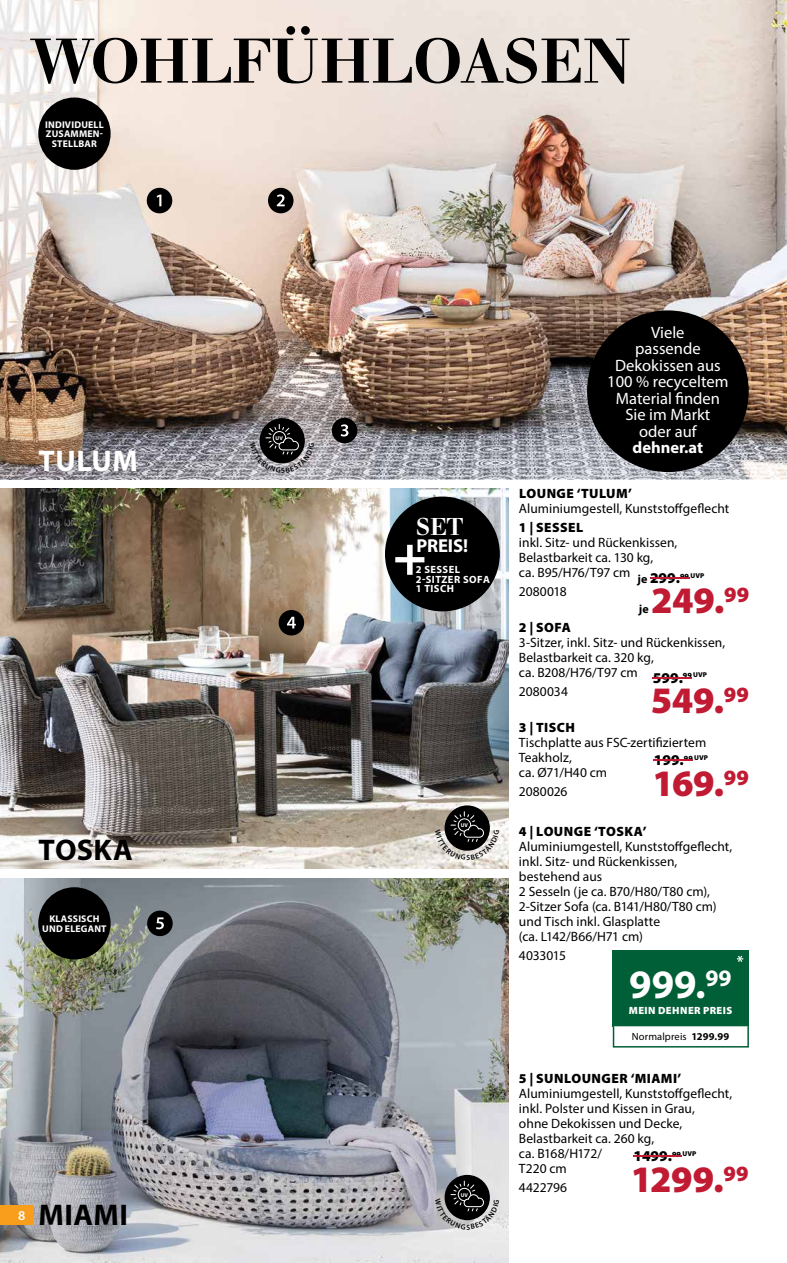
<style>
.page{position:relative;width:787px;height:1263px;background:#fff}
.page>*{position:absolute;margin:0;border:0;box-sizing:border-box;transform-origin:0 0}
.t1{font:500 66px "Walbaum Original Pro";color:#000}
.t2{font:700 56.4px "Myriad Pro";color:#fff}
.t3{font:700 40.5px "Myriad Pro";color:#fff}
.t4{font:900 37.5px "Myriad Pro";letter-spacing:-.01em;color:#c11a33}
.t5{font:700 30px "Myriad Pro";letter-spacing:.015em;color:#000}
.t6{font:700 30px "Myriad Pro";letter-spacing:.01em;color:#fff}
.t7{font:500 25.5px "Walbaum Original Pro";color:#fff}
.t8{font:700 18.75px "Myriad Pro";letter-spacing:-.01em;color:#fff}
.t9{font:16.5px/16.5px "Myriad Pro";color:#fff;text-align:center}
.t10{font:700 16.5px "Myriad Pro";color:#fff}
.t11{font:900 15px "Myriad Pro";color:#000}
.t12{font:13.5px/15px "Myriad Pro";color:#000}
.t13{font:900 13.5px "Myriad Pro";letter-spacing:.03em;color:#000}
.t14{font:600 13.5px "Myriad Pro";color:#fff}
.t15{font:700 12px "Myriad Pro";color:#000}
.t16{font:700 10.5px/9.8px "Myriad Pro";letter-spacing:.04em;color:#fff}
.t17{font:10.5px "Myriad Pro";letter-spacing:.015em;color:#000}
.t18{font:900 10.5px "Myriad Pro";letter-spacing:.045em;color:#fff}
.t19{font:700 9.75px/9.8px "Myriad Pro";letter-spacing:.02em;color:#fff;text-align:center}
.t20{font:700 5.4px "Myriad Pro";color:#fff}
.s1{font-weight:700;font-size:12px}
.s2{font-weight:700}
</style>
<div class="page">
<img style="left:0;top:0;width:787px;height:480px">
<img style="left:208px;top:385px;width:130px;height:95px">
<img style="left:0;top:433px;width:147px;height:47px">
<img style="left:0;top:488px;width:508px;height:380px">
<img style="left:0;top:879px;width:508px;height:384px">
<hr style="left:650px;top:577px;width:30px;height:1px;background:#c11a33">
<div style="left:385px;top:497px;width:115px;height:114px;background:#000;border-radius:50%"></div>
<hr style="left:633px;top:1155px;width:39px;height:2px;background:#c11a33">
<svg style="left:672px;top:1155px;width:9px;height:2px"></svg>
<div style="left:587px;top:310px;width:161px;height:162px;background:#000;border-radius:50%"></div>
<div style="left:147px;top:188px;width:25px;height:25px;background:#000;border-radius:50%"></div>
<svg style="left:157px;top:195px;width:4px;height:11px"></svg>
<div style="left:268px;top:188px;width:25px;height:25px;background:#000;border-radius:50%"></div>
<svg style="left:277px;top:194px;width:8px;height:12px"></svg>
<div style="left:332px;top:418px;width:25px;height:25px;background:#000;border-radius:50%"></div>
<svg style="left:340px;top:424px;width:8px;height:12px"></svg>
<div style="left:279px;top:610px;width:25px;height:25px;background:#000;border-radius:50%"></div>
<svg style="left:287px;top:617px;width:9px;height:11px"></svg>
<div style="left:147px;top:911px;width:26px;height:25px;background:#000;border-radius:50%"></div>
<svg style="left:156px;top:917px;width:8px;height:12px"></svg>
<div style="left:38px;top:98px;width:73px;height:72px;background:#000;border-radius:50%"></div>
<div style="left:38px;top:887px;width:73px;height:72px;background:#000;border-radius:50%"></div>
<hr style="left:653px;top:677px;width:30px;height:1px;background:#c11a33">
<hr style="left:654px;top:760px;width:30px;height:1px;background:#c11a33">
<div style="left:444px;top:1175px;width:46px;height:45px;background:#000;border-radius:50%"></div>
<svg style="left:444px;top:805px;width:46px;height:46px"></svg>
<div style="left:259px;top:418px;width:46px;height:45px;background:#000;border-radius:50%"></div>
<div style="left:612px;top:950px;width:136px;height:76px;background:#005f36"></div>
<svg style="left:612px;top:1026px;width:136px;height:21px"></svg>
<svg style="left:737px;top:956px;width:6px;height:6px"></svg>
<div style="left:0;top:1205px;width:34px;height:20px;background:#f99d1c"></div>
<svg style="left:435px;top:1180px;width:64px;height:49px"></svg>
<svg style="left:435px;top:811px;width:64px;height:49px;background:#7f7c78"></svg>
<svg style="left:250px;top:423px;width:64px;height:50px"></svg>
<h1 class="t1" style="left:32px;top:25px;width:600px">WOHLFÜHLOASEN</h1>
<p class="t19" style="left:45px;top:119px;width:60px">INDIVIDUELL<br>ZUSAMMEN-<br>STELLBAR</p>
<h3 class="t6" style="left:39px;top:441px;width:101px">TULUM</h3>
<h3 class="t5" style="left:39px;top:830px;width:96px">TOSKA</h3>
<p class="t19" style="left:42px;top:914px;width:66px">KLASSISCH<br>UND ELEGANT</p>
<p class="t14" style="left:18px;top:1206px;width:9px">8</p>
<h3 class="t5" style="left:39px;top:1195px;width:91px">MIAMI</h3>
<p class="t20" style="left:276px;top:434px;width:9px">UV</p>
<h3 class="t7" style="left:416px;top:513px;width:49px">SET</h3>
<h3 class="t8" style="left:416px;top:534px;width:53px">PREIS!</h3>
<h2 class="t2" style="left:393px;top:519px;width:35px">+</h2>
<p class="t16" style="left:416px;top:564px;width:75px">2 SESSEL<br>2-SITZER SOFA<br>1 TISCH</p>
<p class="t20" style="left:460px;top:822px;width:9px">UV</p>
<p class="t20" style="left:460px;top:1191px;width:9px">UV</p>
<p class="t9" style="left:607px;top:323px;width:123px">Viele<br>passende<br>Dekokissen aus<br>100 % recyceltem<br>Material finden<br>Sie im Markt<br>oder auf</p>
<p class="t10" style="left:632px;top:437px;width:72px">dehner.at</p>
<p class="t13" style="left:519px;top:486px;width:114px">LOUNGE ‘TULUM’</p>
<p class="t12" style="left:519px;top:501px;width:212px">Aluminiumgestell, Kunststoffgeflecht</p>
<p class="t13" style="left:519px;top:520px;width:66px">1 | SESSEL</p>
<p class="t12" style="left:519px;top:535px;width:160px">inkl. Sitz- und Rückenkissen,<br>Belastbarkeit ca. 130 kg ,<br>ca. B95/H76/T97 cm</p>
<p class="t12" style="left:519px;top:584px;width:49px">2080018</p>
<p class="t11" style="left:637px;top:569px;width:68px"><span class="s1">je</span> 299.<sup>99</sup> <sup>UVP</sup></p>
<p class="t15" style="left:638px;top:601px;width:11px">je</p>
<h3 class="t4" style="left:651px;top:579px;width:100px">249.<sup>99</sup></h3>
<p class="t13" style="left:519px;top:620px;width:53px">2 | SOFA</p>
<p class="t12" style="left:519px;top:634px;width:208px">3-Sitzer, inkl. Sitz- und Rückenkissen,<br>Belastbarkeit ca. 320 kg ,<br>ca. B208/H76/T97 cm</p>
<p class="t12" style="left:519px;top:684px;width:50px">2080034</p>
<p class="t13" style="left:519px;top:720px;width:57px">3 | TISCH</p>
<p class="t12" style="left:519px;top:734px;width:189px">Tischplatte aus FSC-zertifiziertem<br>Teakholz ,<br>ca. Ø71/H40 cm</p>
<p class="t12" style="left:519px;top:784px;width:50px">2080026</p>
<p class="t11" style="left:653px;top:669px;width:56px">599.<sup>99</sup> <sup>UVP</sup></p>
<h3 class="t4" style="left:650px;top:679px;width:100px">549.<sup>99</sup></h3>
<p class="t11" style="left:654px;top:752px;width:56px">199.<sup>99</sup> <sup>UVP</sup></p>
<h3 class="t4" style="left:652px;top:762px;width:98px">169.<sup>99</sup></h3>
<p class="t13" style="left:519px;top:824px;width:129px">4 | LOUNGE ‘TOSKA’</p>
<p class="t12" style="left:519px;top:839px;width:215px">Aluminiumgestell, Kunststoffgeflecht, inkl. Sitz- und Rückenkissen , bestehend aus<br>2 Sesseln (je ca. B70/H80/T80 cm),<br>2-Sitzer Sofa (ca. B141/H80/T80 cm) und Tisch inkl. Glasplatte<br>(ca. L142/B66/H71 cm)</p>
<p class="t12" style="left:519px;top:948px;width:48px">4033015</p>
<h3 class="t3" style="left:629px;top:958px;width:104px">999.<sup>99</sup></h3>
<p class="t18" style="left:628px;top:1003px;width:105px">MEIN DEHNER PREIS</p>
<p class="t17" style="left:631px;top:1029px;width:99px">Normalpreis <span class="s2">1299.99</span></p>
<p class="t13" style="left:519px;top:1071px;width:164px">5 | SUNLOUNGER ‘MIAMI’</p>
<p class="t12" style="left:519px;top:1086px;width:215px">Aluminiumgestell, Kunststoffgeflecht, inkl. Polster und Kissen in Grau,<br>ohne Dekokissen und Decke,<br>Belastbarkeit ca. 260 kg ,<br>ca. B168/H172/<br>T220 cm</p>
<p class="t12" style="left:519px;top:1180px;width:50px">4422796</p>
<p class="t11" style="left:633px;top:1148px;width:64px">1499.<sup>99</sup> <sup>UVP</sup></p>
<h3 class="t4" style="left:631px;top:1158px;width:119px">1299.<sup>99</sup></h3>
</div>
